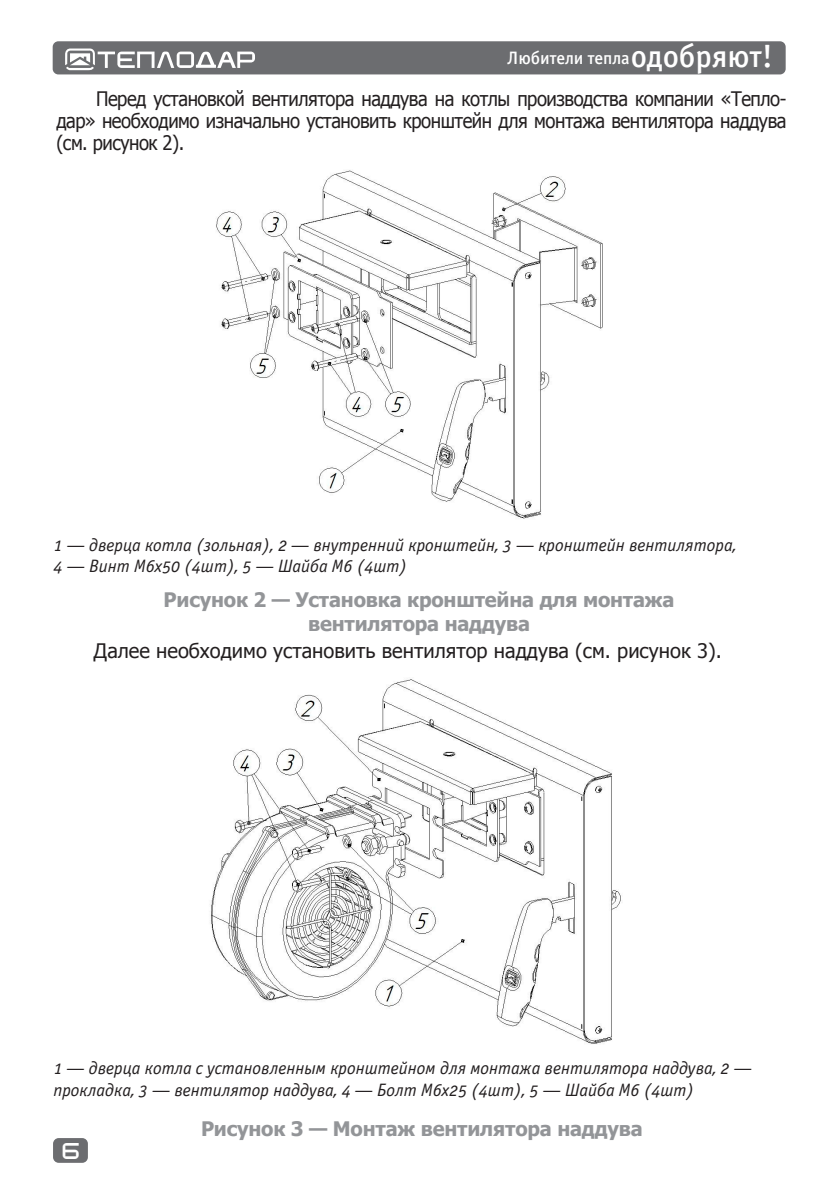
<style>
.page{position:relative;width:840px;height:1191px;background:#fff}
.page>*{position:absolute;margin:0;border:0;box-sizing:border-box;transform-origin:0 0}
.t1{font:20px/22px "Tahoma";color:#231f20;text-align:justify;scale:.92 1}
.t2{font:700 20px "Tahoma";letter-spacing:-.01em;color:#939598}
.t3{font:20px "Tahoma";color:#231f20}
.t4{font:italic 18px/21.6px "Officina Sans Book OSC";color:#231f20}
.t5{font:18px "Officina Sans Medium C";letter-spacing:-.005em;color:#fff}
.t6{font:16px "teplodar";color:#fff}
.s1{font-size:32px}
</style>
<div class="page">
<div style="left:53px;top:1138px;width:35px;height:24px;background:#6c6d70;border-radius:6px"></div>
<div style="left:53px;top:41px;width:732px;height:33px;background:#6c6d70;border-radius:6px"></div>
<svg style="left:65px;top:48px;width:190px;height:22px"></svg>
<img style="left:216px;top:170px;width:387px;height:349px">
<img style="left:211px;top:679px;width:410px;height:365px">
<p class="t5" style="left:507px;top:48px;width:267px">Любители тепла<span class="s1">одобряют!</span></p>
<p class="t1" style="left:56px;top:87px;width:794px;text-indent:40px">Перед установкой вентилятора наддува на котлы производства компании «Тепло&shy;дар» необходимо изначально установить кронштейн для монтажа вентилятора наддува (см. рисунок 2).</p>
<p class="t4" style="left:54px;top:534px;width:684px">1 — дверца котла (зольная), 2 — внутренний кронштейн, 3 — кронштейн вентилятора,</p>
<p class="t4" style="left:54px;top:556px;width:355px">4 — Винт М6х50 (4шт), 5 — Шайба М6 (4шт)</p>
<p class="t2" style="left:163px;top:585px;width:512px">Рисунок 2 — Установка кронштейна для монтажа</p>
<p class="t2" style="left:308px;top:609px;width:223px">вентилятора наддува</p>
<p class="t3" style="left:94px;top:637px;width:629px">Далее необходимо установить вентилятор наддува (см. рисунок 3).</p>
<p class="t4" style="left:53px;top:1057px;width:699px">1 — дверца котла с установленным кронштейном для монтажа вентилятора наддува, 2 — прокладка, 3 — вентилятор наддува, 4 — Болт М6х25 (4шт), 5 — Шайба М6 (4шт)</p>
<p class="t2" style="left:201px;top:1115px;width:443px">Рисунок 3 — Монтаж вентилятора наддува</p>
<p class="t6" style="left:63px;top:1144px;width:18px">6</p>
</div>
